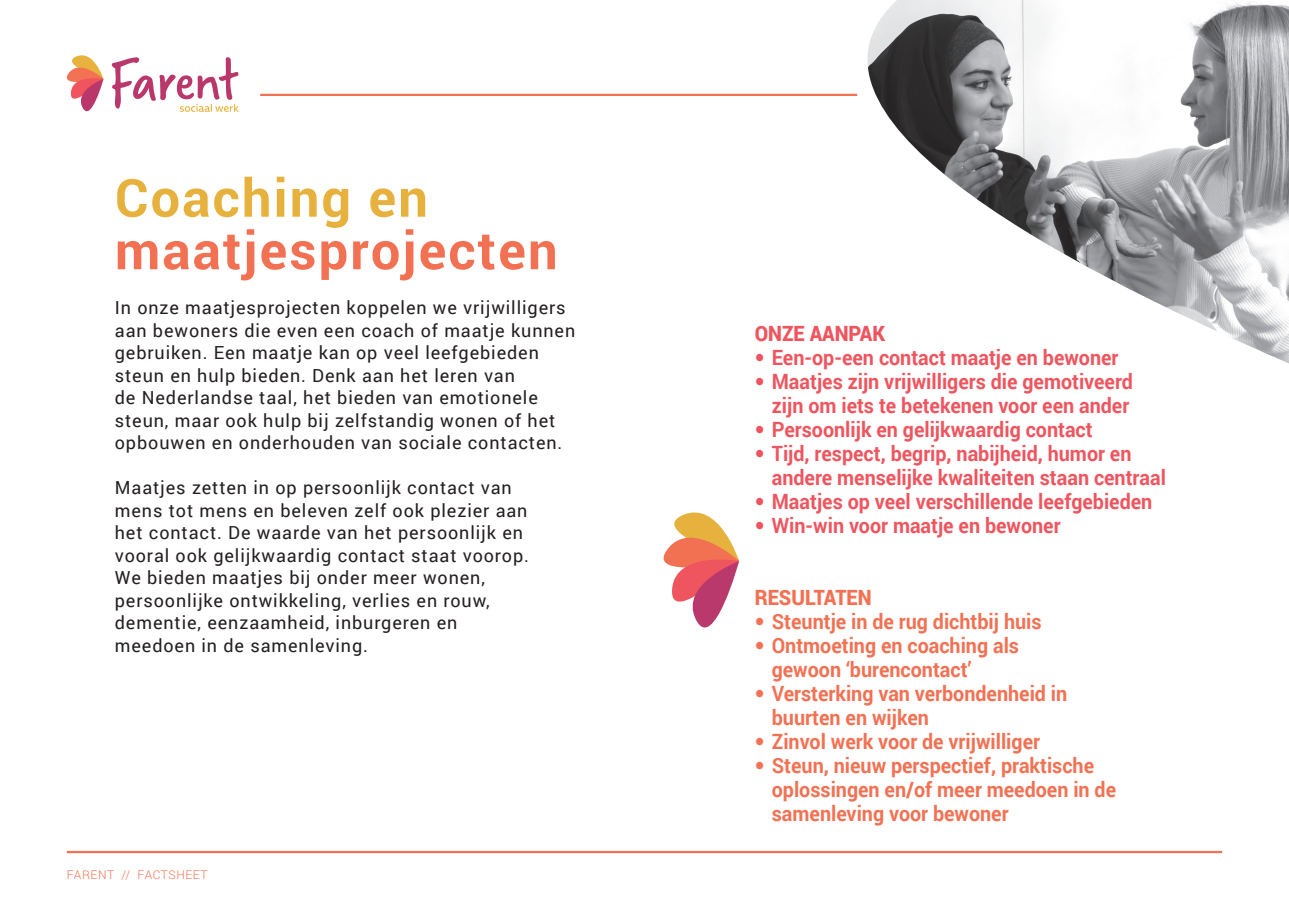
<style>
.page{position:relative;width:1289px;height:919px;background:#fff}
.page>*{position:absolute;margin:0;border:0;box-sizing:border-box;transform-origin:0 0}
.t1{font:700 52.5px "Roboto";letter-spacing:.04em;color:#f37153}
.t2{font:700 52.5px "Roboto";letter-spacing:.04em;color:#e6b13c}
.t3{font:700 21px/24px "Roboto";color:#ef555f;text-align:right;scale:.94 1}
.t4{font:700 21px/24px "Roboto";color:#f37153;scale:.94 1}
.t5{font:900 21px "Roboto";color:#ef555f;scale:.94 1}
.t6{font:900 21px "Roboto";color:#f37153;scale:.94 1}
.t7{font:18px/22.5px "Roboto";letter-spacing:.05em;color:#231f20}
.t8{font:300 12px "Roboto";letter-spacing:.05em;color:#f37153}
.s1{font-family:"Helvetica Neue LTW1 G"}
</style>
<div class="page">
<svg style="left:663px;top:512px;width:76px;height:116px"></svg>
<hr style="left:67px;top:850px;width:1155px;height:3px;background:#f37153">
<svg style="left:67px;top:55px;width:36px;height:57px"></svg>
<svg style="left:112px;top:57px;width:127px;height:55px"></svg>
<img style="left:867px;top:0;width:421px;height:363px">
<hr style="left:260px;top:94px;width:597px;height:2px;background:#f37153">
<h1 class="t2" style="left:115px;top:161px;width:314px">Coaching en</h1>
<h1 class="t1" style="left:115px;top:213px;width:444px">maatjesprojecten</h1>
<p class="t7" style="left:115px;top:296px;width:462px">In onze maatjesprojecten koppelen we vrijwilligers aan bewoners die even een coach of maatje kunnen gebruiken. Een maatje kan op veel leefgebieden steun en hulp bieden. Denk aan het leren van<br>de Nederlandse taal, het bieden van emotionele steun, maar ook hulp bij zelfstandig wonen of het opbouwen en onderhouden van sociale contacten.</p>
<p class="t7" style="left:115px;top:476px;width:415px">Maatjes zetten in op persoonlijk contact van mens tot mens en beleven zelf ook plezier aan het contact. De waarde van het persoonlijk en vooral ook gelijkwaardig contact staat voorop.<br>We bieden maatjes bij onder meer wonen, persoonlijke ontwikkeling, verlies en rouw, dementie, eenzaamheid, inburgeren en meedoen in de samenleving.</p>
<p class="t8" style="left:67px;top:866px;width:142px">FARENT // FACTSHEET</p>
<p class="t5" style="left:754px;top:318px;width:140px">ONZE AANPAK</p>
<p class="t3" style="left:754px;top:344px;width:388px"><span class="s1">•</span> Een-op-een contact maatje en bewoner</p>
<p class="t3" style="left:754px;top:368px;width:404px"><span class="s1">•</span> Maatjes zijn vrijwilligers die gemotiveerd zijn om iets te betekenen voor een ander</p>
<p class="t3" style="left:754px;top:416px;width:361px"><span class="s1">•</span> Persoonlijk en gelijkwaardig contact</p>
<p class="t3" style="left:771px;top:440px;width:421px;text-align:left;text-indent:-17px"><span class="s1">•</span> Tijd, respect, begrip, nabijheid, humor en andere menselijke kwaliteiten staan centraal</p>
<p class="t3" style="left:754px;top:488px;width:424px"><span class="s1">•</span> Maatjes op veel verschillende leefgebieden</p>
<p class="t3" style="left:754px;top:512px;width:327px"><span class="s1">•</span> Win-win voor maatje en bewoner</p>
<p class="t6" style="left:754px;top:582px;width:126px">RESULTATEN</p>
<p class="t4" style="left:754px;top:608px;width:307px"><span class="s1">•</span> Steuntje in de rug dichtbij huis</p>
<p class="t4" style="left:771px;top:632px;width:264px;text-indent:-17px"><span class="s1">•</span> Ontmoeting en coaching als gewoon ‘burencontact’</p>
<p class="t4" style="left:771px;top:680px;width:316px;text-indent:-17px"><span class="s1">•</span> Versterking van verbondenheid in buurten en wijken</p>
<p class="t4" style="left:754px;top:728px;width:305px"><span class="s1">•</span> Zinvol werk voor de vrijwilliger</p>
<p class="t4" style="left:771px;top:752px;width:368px;text-indent:-17px"><span class="s1">•</span> Steun, nieuw perspectief, praktische oplossingen en/of meer meedoen in de samenleving voor bewoner</p>
</div>
